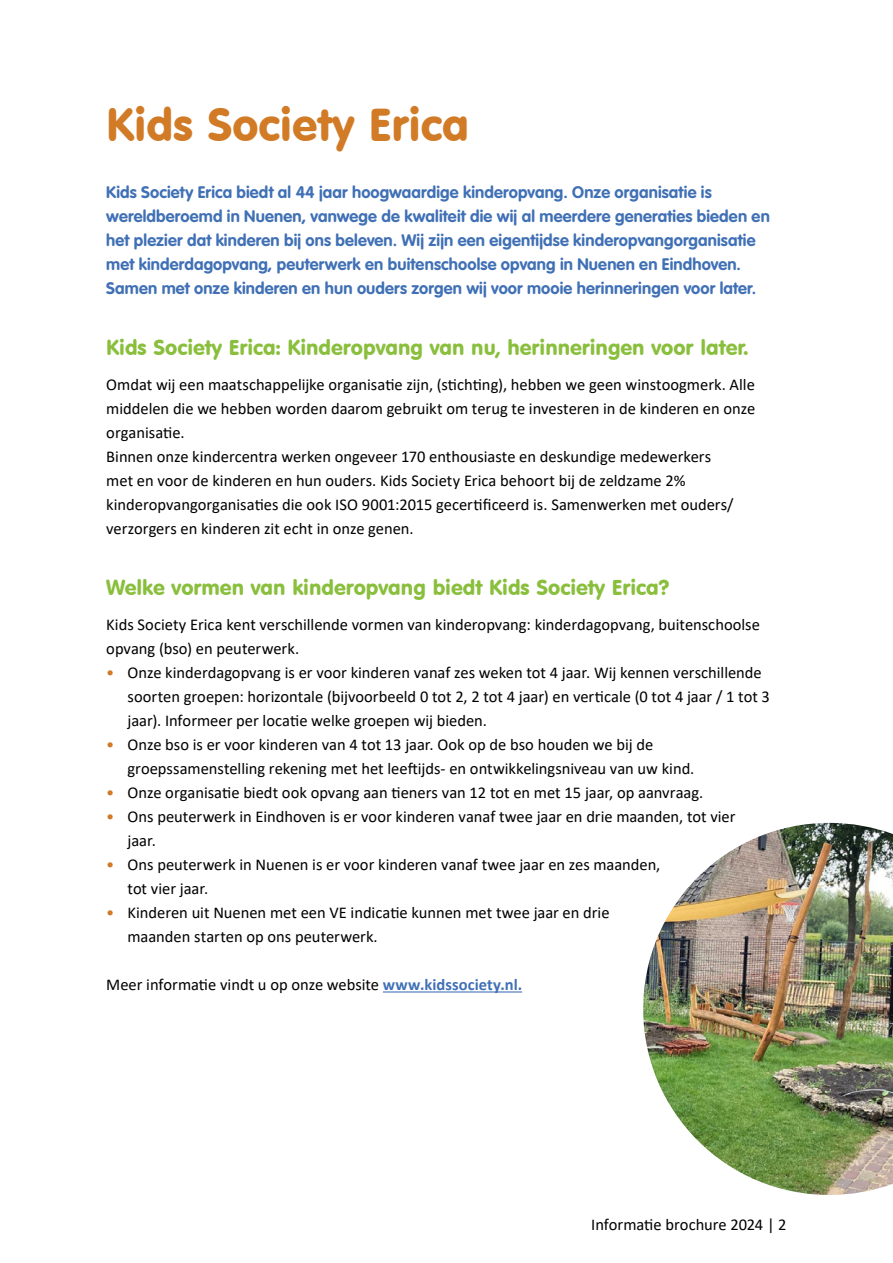
<style>
.page{position:relative;width:893px;height:1263px;background:#fff}
.page>*{position:absolute;margin:0;border:0;box-sizing:border-box;transform-origin:0 0}
.t1{font:45px "VAG Rounded BT";color:#d27b27}
.t2{font:21px "VAG Rounded BT";color:#89bf3c}
.t3{font:16.5px/24px "Calibri";color:#000}
.t4{font:700 16.5px/24px "VAG Rounded Std";letter-spacing:.01em;color:#4070b5}
.s1{color:#d27b27}
.s2{font-weight:700;color:#4070b5}
</style>
<div class="page">
<hr style="left:383px;top:991px;width:139px;height:1px;background:#4070b5">
<img style="left:643px;top:823px;width:250px;height:372px">
<p class="t1" style="left:106px;top:96px;width:365px">Kids Society Erica</p>
<p class="t4" style="left:106px;top:181px;width:665px">Kids Society Erica biedt al 44 jaar hoogwaardige kinderopvang. Onze organisatie is wereldberoemd in Nuenen, vanwege de kwaliteit die wij al meerdere generaties bieden en het plezier dat kinderen bij ons beleven. Wij zijn een eigentijdse kinderopvangorganisatie met kinderdagopvang, peuterwerk en buitenschoolse opvang in Nuenen en Eindhoven.<br>Samen met onze kinderen en hun ouders zorgen wij voor mooie herinneringen voor later.</p>
<p class="t2" style="left:106px;top:334px;width:644px">Kids Society Erica: Kinderopvang van nu, herinneringen voor later.</p>
<p class="t3" style="left:106px;top:372px;width:650px;text-align:justify">Omdat wij een maatschappelijke organisatie zijn, (stichting), hebben we geen winstoogmerk. Alle middelen die we hebben worden daarom gebruikt om terug te investeren in de kinderen en onze organisatie.</p>
<p class="t3" style="left:106px;top:444px;width:629px">Binnen onze kindercentra werken ongeveer 170 enthousiaste en deskundige medewerkers met en voor de kinderen en hun ouders. Kids Society Erica behoort bij de zeldzame 2% kinderopvangorganisaties die ook ISO 9001:2015 gecertificeerd is. Samenwerken met ouders/ verzorgers en kinderen zit echt in onze genen.</p>
<p class="t2" style="left:106px;top:574px;width:565px">Welke vormen van kinderopvang biedt Kids Society Erica?</p>
<p class="t3" style="left:106px;top:612px;width:655px">Kids Society Erica kent verschillende vormen van kinderopvang: kinderdagopvang, buitenschoolse opvang (bso) en peuterwerk.</p>
<p class="t3" style="left:128px;top:660px;width:644px;text-indent:-21px"><span class="s1">•</span> Onze kinderdagopvang is er voor kinderen vanaf zes weken tot 4 jaar. Wij kennen verschillende soorten groepen: horizontale (bijvoorbeeld 0 tot 2, 2 tot 4 jaar) en verticale (0 tot 4 jaar / 1 tot 3 jaar). Informeer per locatie welke groepen wij bieden.</p>
<p class="t3" style="left:128px;top:732px;width:568px;text-indent:-21px"><span class="s1">•</span> Onze bso is er voor kinderen van 4 tot 13 jaar. Ook op de bso houden we bij de groepssamenstelling rekening met het leeftijds- en ontwikkelingsniveau van uw kind.</p>
<p class="t3" style="left:106px;top:780px;width:598px"><span class="s1">•</span> Onze organisatie biedt ook opvang aan tieners van 12 tot en met 15 jaar, op aanvraag.</p>
<p class="t3" style="left:128px;top:804px;width:609px;text-indent:-21px"><span class="s1">•</span> Ons peuterwerk in Eindhoven is er voor kinderen vanaf twee jaar en drie maanden, tot vier jaar.</p>
<p class="t3" style="left:128px;top:852px;width:534px;text-indent:-21px"><span class="s1">•</span> Ons peuterwerk in Nuenen is er voor kinderen vanaf twee jaar en zes maanden, tot vier jaar.</p>
<p class="t3" style="left:128px;top:900px;width:483px;text-indent:-21px"><span class="s1">•</span> Kinderen uit Nuenen met een VE indicatie kunnen met twee jaar en drie maanden starten op ons peuterwerk.</p>
<p class="t3" style="left:106px;top:972px;width:417px">Meer informatie vindt u op onze website <span class="s2">www.kidssociety.nl.</span></p>
<p class="t3" style="left:591px;top:1212px;width:197px">Informatie brochure 2024 | 2</p>
</div>
